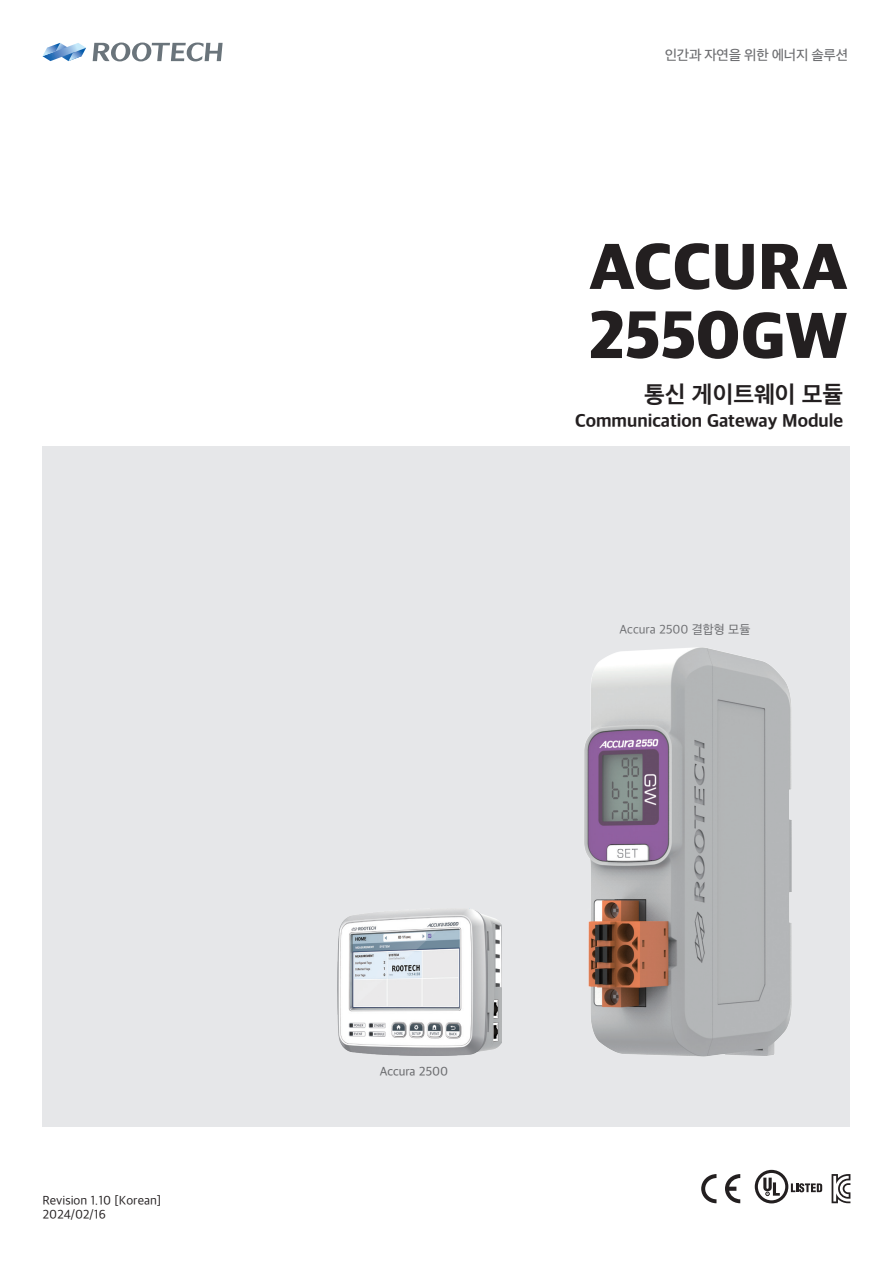
<style>
.page{position:relative;width:893px;height:1263px;background:#fff}
.page>*{position:absolute;margin:0;border:0;box-sizing:border-box;transform-origin:0 0}
.t1{font:63px "SD Gothic Neoa i Hv";color:#231f20}
.t2{font:22.5px "SD Gothic Neoa g Bd";color:#231f20}
.t3{font:17.25px "SD Gothic Neoa h Ex Bd";color:#231f20}
.t4{font:13.5px "SD Gothic Neoa e Md";letter-spacing:-.025em;color:#6c6d70}
.t5{font:12px "SD Gothic Neoa d Rg";color:#231f20}
.작은제목{font:12px "SD Gothic Neoa d Rg";color:#6c6d70}
.작은제목-2{font:12px "SD Gothic Neoa e Md";color:#6c6d70}
</style>
<div class="page">
<div style="left:43px;top:446px;width:807px;height:681px;background:#e6e7e9"></div>
<svg style="left:43px;top:43px;width:43px;height:18px"></svg>
<svg style="left:93px;top:43px;width:130px;height:18px"></svg>
<img style="left:584px;top:648px;width:207px;height:409px">
<img style="left:337px;top:908px;width:165px;height:147px">
<svg style="left:701px;top:1174px;width:15px;height:29px"></svg>
<svg style="left:725px;top:1174px;width:15px;height:29px"></svg>
<svg style="left:755px;top:1170px;width:67px;height:33px"></svg>
<svg style="left:832px;top:1174px;width:18px;height:29px"></svg>
<p class="t5" style="left:43px;top:1194px;width:120px">Revision 1.10 [Korean]</p>
<p class="t5" style="left:43px;top:1208px;width:65px">2024/02/16</p>
<p class="t4" style="left:665px;top:48px;width:185px">인간과 자연을 위한 에너지 솔루션</p>
<p class="t1" style="left:589px;top:236px;width:261px">ACCURA</p>
<p class="t1" style="left:588px;top:305px;width:261px">2550GW</p>
<p class="t2" style="left:644px;top:383px;width:200px">통신 게이트웨이 모듈</p>
<p class="t3" style="left:575px;top:412px;width:269px">Communication Gateway Module</p>
<p class="작은제목" style="left:619px;top:623px;width:132px">Accura 2500 결합형 모듈</p>
<p class="작은제목-2" style="left:380px;top:1065px;width:70px">Accura 2500</p>
</div>
